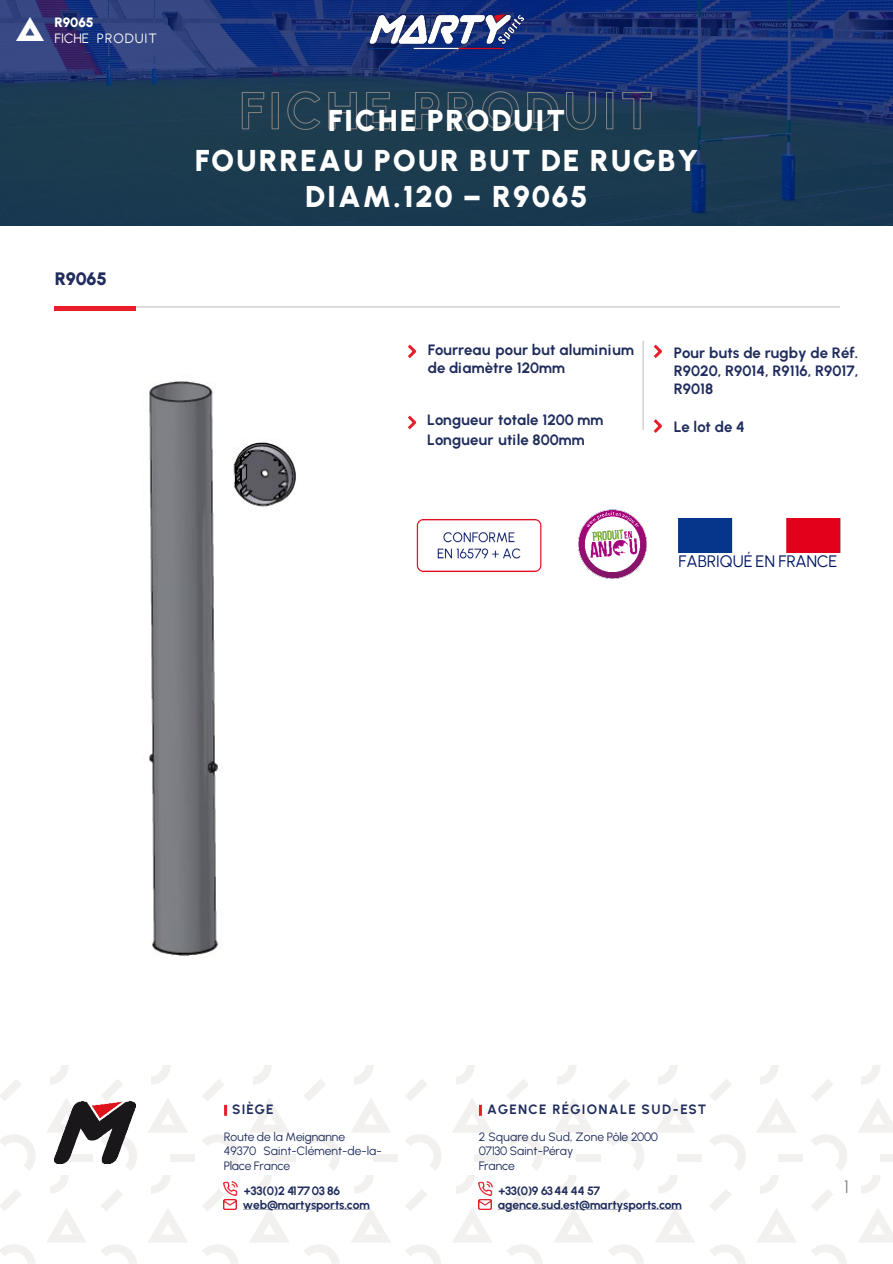
<style>
.page{position:relative;width:893px;height:1264px;background:#fff}
.page>*{position:absolute;margin:0;border:0;box-sizing:border-box;transform-origin:0 0}
.t1{font:900 30px/36px "Urbanist";letter-spacing:.06em;color:#fff;text-align:center}
.t2{font:900 18px "Urbanist";letter-spacing:-.01em;color:#1f2c5c}
.t3{font:18px "Urbanist";color:#898989}
.t4{font:16.5px "Urbanist";letter-spacing:-.005em;color:#001664}
.t5{font:700 15px/18px "Urbanist";color:#1f2c5c;text-align:justify}
.t6{font:700 13.5px "Urbanist";letter-spacing:.09em;color:#1f2c5c}
.t7{font:13.5px "Urbanist";letter-spacing:.065em;color:#fff}
.t8{font:900 13.5px "Urbanist";letter-spacing:-.01em;color:#fff}
.t9{font:12px/14.4px "Urbanist";letter-spacing:-.01em;color:#1f2c5c}
.t10{font:700 12px "Urbanist";letter-spacing:-.015em;color:#1f2c5c}
</style>
<div class="page">
<svg style="left:0;top:1134px;width:36px;height:36px"></svg>
<svg style="left:0;top:1079px;width:21px;height:22px"></svg>
<svg style="left:47px;top:1098px;width:21px;height:34px"></svg>
<svg style="left:102px;top:1151px;width:35px;height:19px"></svg>
<svg style="left:101px;top:1079px;width:22px;height:22px"></svg>
<svg style="left:148px;top:1098px;width:39px;height:34px"></svg>
<svg style="left:202px;top:1134px;width:36px;height:36px"></svg>
<div style="left:170px;top:1153px;width:24px;height:8px;background:#f2f1ef"></div>
<svg style="left:250px;top:1098px;width:39px;height:34px"></svg>
<svg style="left:304px;top:1134px;width:36px;height:36px"></svg>
<div style="left:271px;top:1153px;width:25px;height:8px;background:#f2f1ef"></div>
<svg style="left:304px;top:1079px;width:22px;height:22px"></svg>
<svg style="left:351px;top:1098px;width:39px;height:34px"></svg>
<svg style="left:405px;top:1134px;width:36px;height:36px"></svg>
<div style="left:373px;top:1153px;width:24px;height:8px;background:#f2f1ef"></div>
<svg style="left:405px;top:1079px;width:22px;height:22px"></svg>
<svg style="left:507px;top:1134px;width:36px;height:36px"></svg>
<div style="left:474px;top:1153px;width:24px;height:8px;background:#f2f1ef"></div>
<svg style="left:507px;top:1079px;width:22px;height:22px"></svg>
<svg style="left:554px;top:1098px;width:39px;height:34px"></svg>
<svg style="left:608px;top:1134px;width:36px;height:36px"></svg>
<div style="left:576px;top:1153px;width:24px;height:8px;background:#f2f1ef"></div>
<svg style="left:608px;top:1079px;width:22px;height:22px"></svg>
<svg style="left:655px;top:1099px;width:40px;height:33px"></svg>
<svg style="left:710px;top:1134px;width:36px;height:36px"></svg>
<div style="left:677px;top:1153px;width:24px;height:8px;background:#f2f1ef"></div>
<svg style="left:710px;top:1079px;width:21px;height:22px"></svg>
<svg style="left:757px;top:1098px;width:39px;height:34px"></svg>
<svg style="left:811px;top:1134px;width:36px;height:36px"></svg>
<div style="left:778px;top:1153px;width:24px;height:8px;background:#f2f1ef"></div>
<svg style="left:811px;top:1079px;width:22px;height:22px"></svg>
<svg style="left:858px;top:1099px;width:34px;height:33px"></svg>
<div style="left:880px;top:1153px;width:12px;height:8px;background:#f2f1ef"></div>
<svg style="left:0;top:1244px;width:35px;height:19px"></svg>
<svg style="left:0;top:1189px;width:21px;height:22px"></svg>
<svg style="left:47px;top:1208px;width:39px;height:34px"></svg>
<svg style="left:101px;top:1244px;width:36px;height:19px"></svg>
<svg style="left:101px;top:1189px;width:22px;height:22px"></svg>
<svg style="left:148px;top:1208px;width:39px;height:34px"></svg>
<svg style="left:405px;top:1244px;width:36px;height:19px"></svg>
<svg style="left:405px;top:1189px;width:22px;height:22px"></svg>
<svg style="left:710px;top:1244px;width:35px;height:19px"></svg>
<svg style="left:710px;top:1189px;width:21px;height:22px"></svg>
<svg style="left:757px;top:1208px;width:39px;height:34px"></svg>
<svg style="left:811px;top:1244px;width:36px;height:19px"></svg>
<svg style="left:811px;top:1189px;width:22px;height:22px"></svg>
<svg style="left:858px;top:1209px;width:34px;height:33px"></svg>
<div style="left:0;top:0;width:892px;height:226px;background:#001765;opacity:.77"></div>
<img style="left:16px;top:17px;width:27px;height:24px">
<hr style="left:55px;top:306px;width:785px;height:1px;background:#cfd1d0">
<div style="left:55px;top:306px;width:81px;height:5px;background:#e81d29"></div>
<svg style="left:408px;top:344px;width:9px;height:14px"></svg>
<svg style="left:408px;top:415px;width:9px;height:15px"></svg>
<hr style="left:643px;top:341px;width:1px;height:89px;background:#cfd1d0">
<svg style="left:653px;top:344px;width:9px;height:14px"></svg>
<img style="left:678px;top:518px;width:162px;height:34px">
<svg style="left:241px;top:91px;width:38px;height:39px"></svg>
<svg style="left:287px;top:91px;width:34px;height:39px"></svg>
<svg style="left:327px;top:91px;width:325px;height:39px;background:#284357"></svg>
<img style="left:368px;top:14px;width:156px;height:35px">
<img style="left:578px;top:509px;width:68px;height:69px">
<svg style="left:202px;top:1079px;width:25px;height:36px"></svg>
<svg style="left:202px;top:1181px;width:188px;height:82px"></svg>
<svg style="left:453px;top:1098px;width:39px;height:34px"></svg>
<img style="left:478px;top:1181px;width:14px;height:13px">
<svg style="left:453px;top:1199px;width:39px;height:43px"></svg>
<svg style="left:498px;top:1188px;width:197px;height:75px"></svg>
<img style="left:55px;top:1101px;width:81px;height:61px">
<img style="left:416px;top:518px;width:126px;height:55px">
<svg style="left:653px;top:419px;width:9px;height:14px"></svg>
<img style="left:149px;top:381px;width:147px;height:575px">
<p class="t8" style="left:55px;top:14px;width:41px">R9065</p>
<p class="t7" style="left:55px;top:30px;width:104px">FICHE PRODUIT</p>
<p class="t2" style="left:55px;top:268px;width:54px">R9065</p>
<p class="t1" style="left:328px;top:102px;width:239px">FICHE PRODUIT</p>
<p class="t1" style="left:195px;top:142px;width:505px">FOURREAU POUR BUT DE RUGBY<br>DIAM.120 – R9065</p>
<p class="t5" style="left:428px;top:341px;width:208px">Fourreau pour but aluminium de diamètre 120mm</p>
<p class="t5" style="left:427px;top:411px;width:177px">Longueur totale 1200 mm</p>
<p class="t5" style="left:427px;top:430px;width:159px">Longueur utile 800mm</p>
<p class="t5" style="left:673px;top:343px;width:186px">Pour buts de rugby de Réf.<br>R9020, R9014, R9116, R9017, R9018</p>
<p class="t5" style="left:673px;top:418px;width:72px">Le lot de 4</p>
<p class="t4" style="left:678px;top:550px;width:160px">FABRIQUÉ EN FRANCE</p>
<p class="t6" style="left:232px;top:1100px;width:43px">SIÈGE</p>
<p class="t9" style="left:224px;top:1129px;width:123px">Route de la Meignanne</p>
<p class="t9" style="left:224px;top:1143px;width:159px">49370 Saint-Clément-de-la-<br>Place France</p>
<p class="t10" style="left:244px;top:1182px;width:98px">+33(0)2 4177 03 86</p>
<p class="t10" style="left:243px;top:1197px;width:128px">web@martysports.com</p>
<p class="t6" style="left:487px;top:1100px;width:221px">AGENCE RÉGIONALE SUD-EST</p>
<p class="t9" style="left:478px;top:1129px;width:181px">2 Square du Sud, Zone Pôle 2000<br>07130 Saint-Péray</p>
<p class="t9" style="left:478px;top:1157px;width:38px">France</p>
<p class="t10" style="left:498px;top:1182px;width:103px">+33(0)9 6344 44 57</p>
<p class="t10" style="left:497px;top:1197px;width:186px">agence.sud.est@martysports.com</p>
<p class="t3" style="left:844px;top:1175px;width:6px">1</p>
</div>
